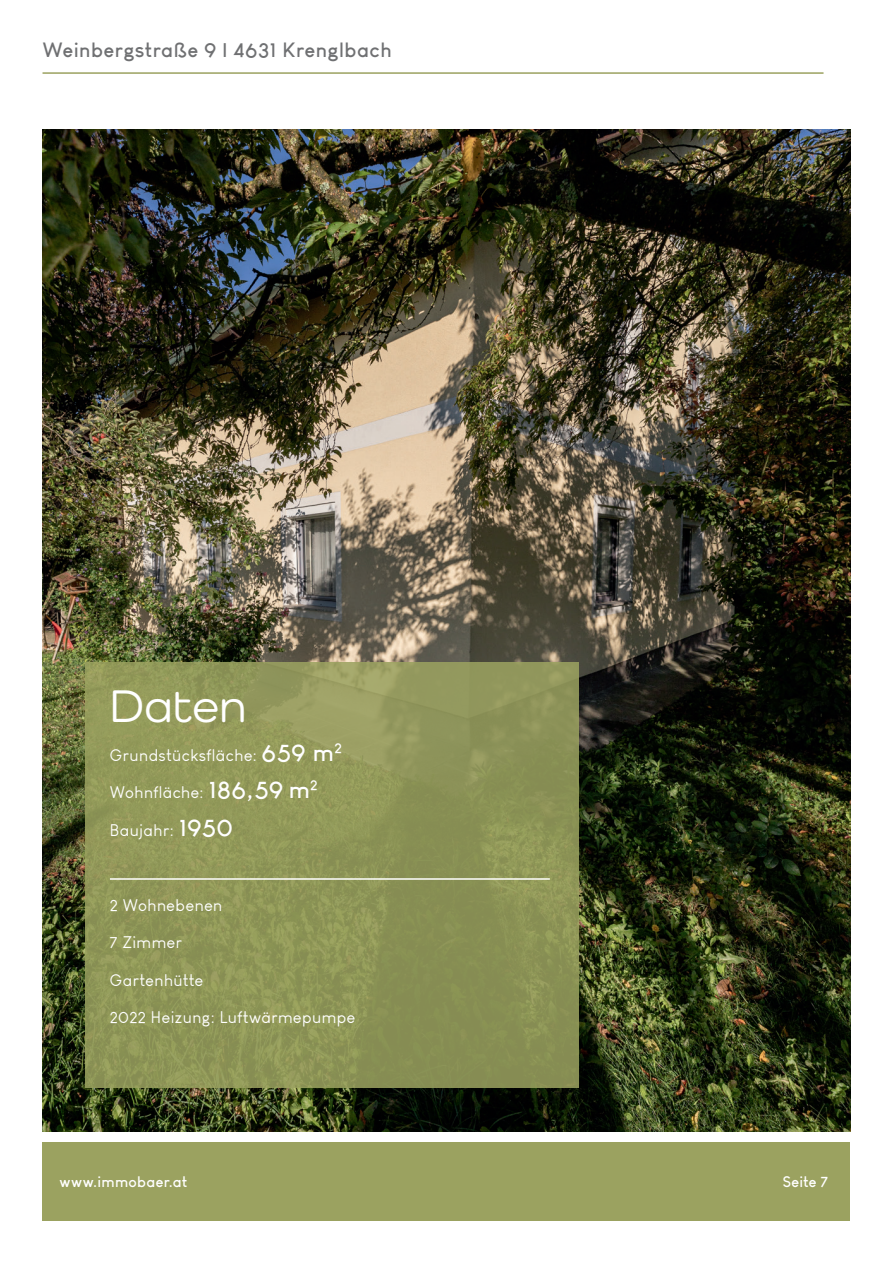
<style>
.page{position:relative;width:893px;height:1263px;background:#fff}
.page>*{position:absolute;margin:0;border:0;box-sizing:border-box;transform-origin:0 0}
.t1{font:500 47.25px "Como";color:#fff}
.t2{font:700 20.25px "Louis George Cafe";letter-spacing:.02em;color:#6f7072}
.t3{font:16.5px "Louis George Cafe";letter-spacing:.03em;color:#fff}
.t4{font:700 15px "Louis George Cafe";letter-spacing:.02em;color:#fff}
.s1{font-weight:700;font-size:24px}
</style>
<div class="page">
<div style="left:43px;top:1142px;width:807px;height:78px;background:#9ba260"></div>
<hr style="left:43px;top:72px;width:780px;height:2px;background:#9ba260">
<img style="left:43px;top:130px;width:807px;height:1001px">
<svg style="left:85px;top:662px;width:493px;height:426px;background:#8e9558"></svg>
<hr style="left:110px;top:878px;width:440px;height:2px;background:#fff">
<p class="t2" style="left:43px;top:37px;width:351px">Weinbergstraße 9 | 4631 Krenglbach</p>
<h1 class="t1" style="left:110px;top:678px;width:138px">Daten</h1>
<p class="t3" style="left:110px;top:745px;width:233px">Grundstücksfläche: <span class="s1">659 m</span><sup>2</sup></p>
<p class="t3" style="left:110px;top:782px;width:209px">Wohnfläche: <span class="s1">186,59 m</span><sup>2</sup></p>
<p class="t3" style="left:110px;top:820px;width:125px">Baujahr: <span class="s1">1950</span></p>
<p class="t3" style="left:110px;top:895px;width:114px">2 Wohnebenen</p>
<p class="t3" style="left:110px;top:932px;width:74px">7 Zimmer</p>
<p class="t3" style="left:110px;top:970px;width:95px">Gartenhütte</p>
<p class="t3" style="left:110px;top:1007px;width:247px">2022 Heizung: Luftwärmepumpe</p>
<p class="t4" style="left:60px;top:1172px;width:129px">www.immobaer.at</p>
<p class="t4" style="left:783px;top:1172px;width:47px">Seite 7</p>
</div>
